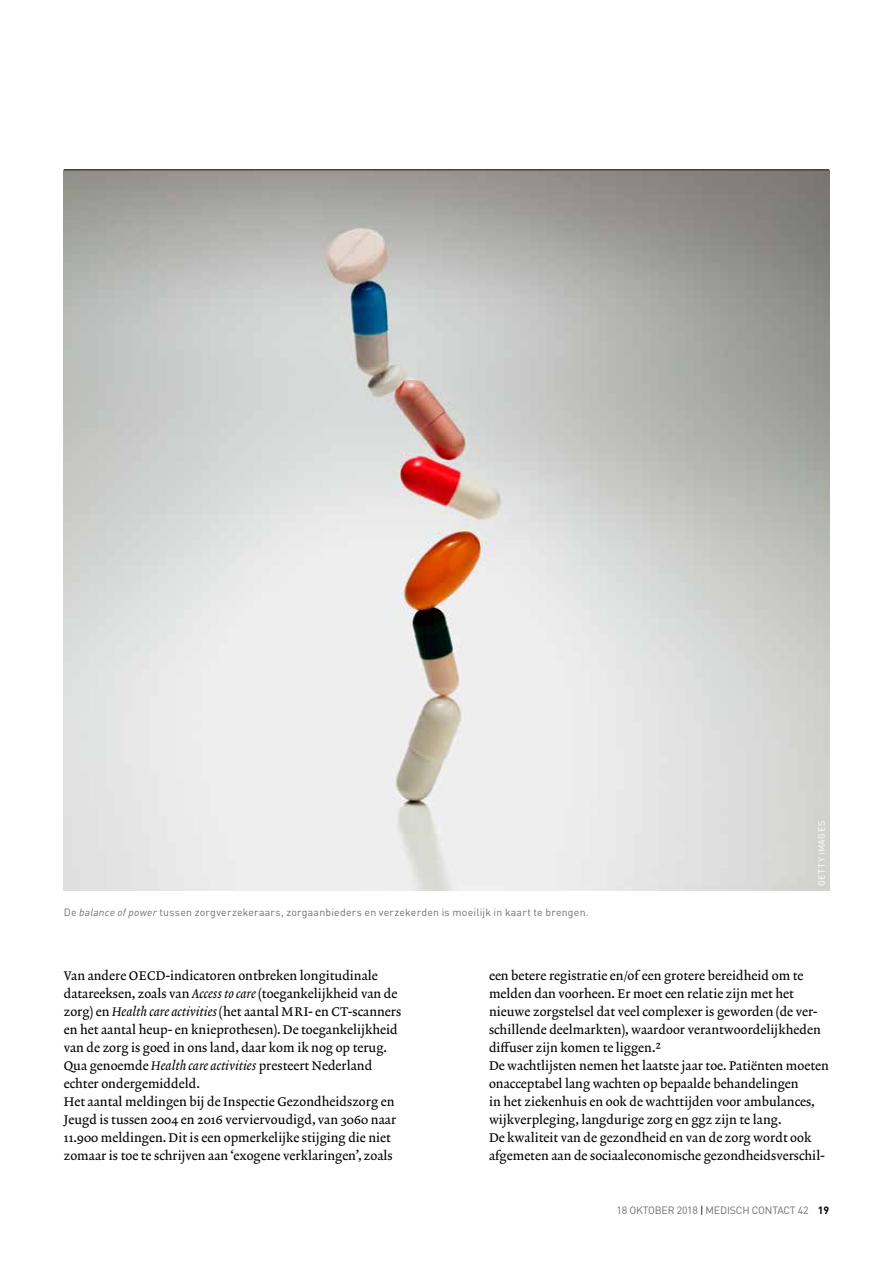
<style>
.page{position:relative;width:893px;height:1263px;background:#fff}
.page>*{position:absolute;margin:0;border:0;box-sizing:border-box;transform-origin:0 0}
.t1{font:12.75px/18px "Lexicon No 2 Roman A";color:#000}
.t2{font:10.5px "DINOT";letter-spacing:.02em;color:#706f6f}
.t3{font:10.5px "DINOT";letter-spacing:-.015em;color:#706f6f}
.t4{font:9px "DINOT";letter-spacing:.06em;color:#fff}
.s1{font-style:italic}
.s2{font-family:"Lexicon No 2 Italic A"}
.s3{color:#000}
.s4{font-weight:700;color:#000}
</style>
<div class="page">
<img style="left:64px;top:170px;width:765px;height:720px">
<hr style="left:64px;top:169px;width:765px;height:1px;background:#000">
<p class="t2" style="left:64px;top:906px;width:526px">De <span class="s1">balance of power</span> tussen zorgverzekeraars, zorgaanbieders en verzekerden is moeilijk in kaart te brengen.</p>
<p class="t4" style="left:816px;top:886px;width:66px;rotate:-90deg">GETTY IMAGES</p>
<p class="t1" style="left:64px;top:967px;width:339px">Van andere OECD-indicatoren ontbreken longitudinale datareeksen, zoals van <span class="s2">Access to care</span> (toegankelijkheid van de zorg) en <span class="s2">Health care activities</span> (het aantal MRI- en CT-scanners en het aantal heup- en knieprothesen). De toegankelijkheid van de zorg is goed in ons land, daar kom ik nog op terug.<br>Qua genoemde <span class="s2">Health care activities</span> presteert Nederland echter ondergemiddeld.<br>Het aantal meldingen bij de Inspectie Gezondheidszorg en Jeugd is tussen 2004 en 2016 verviervoudigd, van 3060 naar 11.900 meldingen. Dit is een opmerkelijke stijging die niet zomaar is toe te schrijven aan ‘exogene verklaringen’, zoals</p>
<p class="t1" style="left:489px;top:967px;width:341px">een betere registratie en/of een grotere bereidheid om te melden dan voorheen. Er moet een relatie zijn met het nieuwe zorgstelsel dat veel complexer is geworden (de ver&shy;schillende deelmarkten), waardoor verantwoordelijkheden diffuser zijn komen te liggen.2<br>De wachtlijsten nemen het laatste jaar toe. Patiënten moeten onacceptabel lang wachten op bepaalde behandelingen<br>in het ziekenhuis en ook de wachttijden voor ambulances, wijkverpleging, langdurige zorg en ggz zijn te lang.<br>De kwaliteit van de gezondheid en van de zorg wordt ook afgemeten aan de sociaaleconomische gezondheidsverschil-</p>
<p class="t3" style="left:616px;top:1203px;width:214px">18 OKTOBER 2018 <span class="s3">|</span> MEDISCH CONTACT 42 <span class="s4">19</span></p>
</div>
